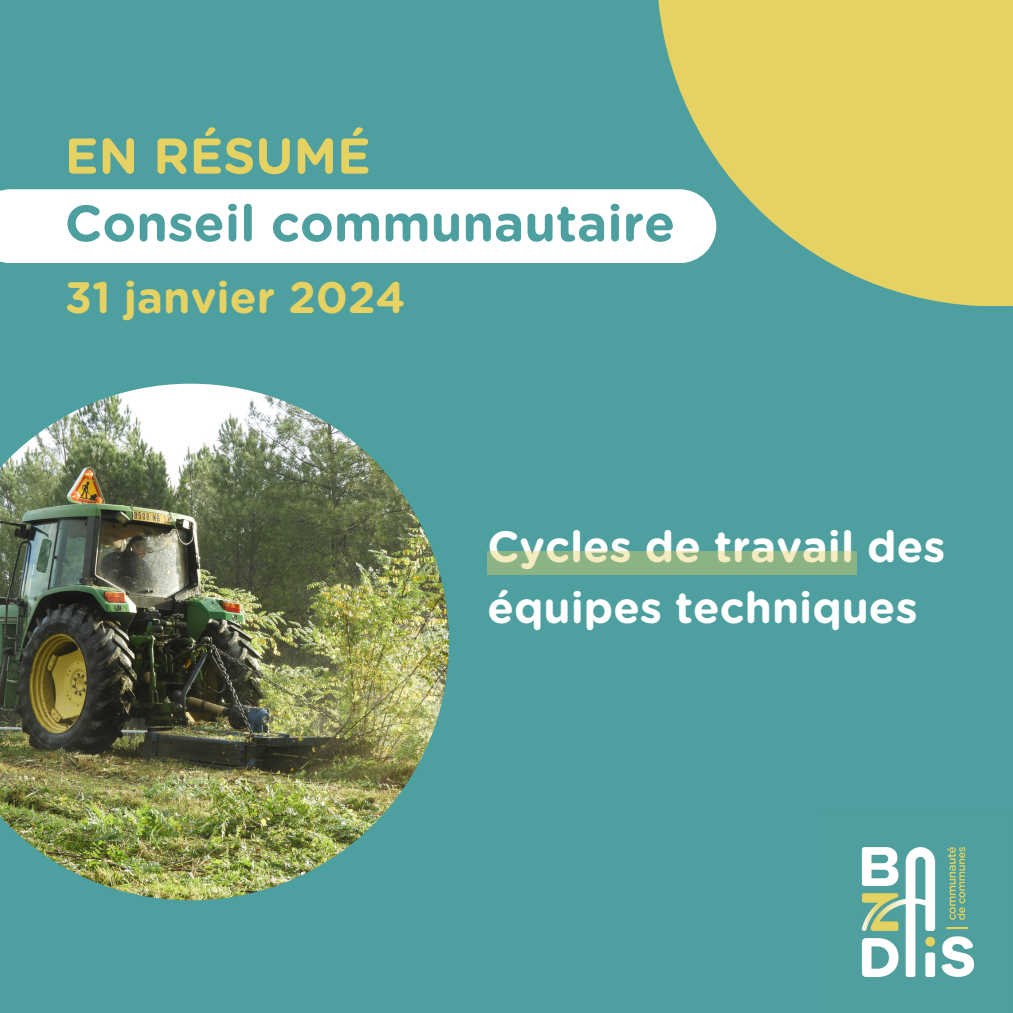
<style>
.page{position:relative;width:1013px;height:1013px;background:#fff}
.page>*{position:absolute;margin:0;border:0;box-sizing:border-box;transform-origin:0 0}
.t1{font:700 50.88px "Gotham Rounded";color:#4e9f9f}
.t2{font:700 50.25px "Gotham Rounded";color:#e5d262}
.t3{font:700 44px "Gotham Rounded";color:#e5d262}
.t4{font:700 43.62px/61px "Gotham Rounded";color:#fff}
</style>
<div class="page">
<div style="left:0;top:0;width:1012px;height:1012px;background:#4e9f9f"></div>
<svg style="left:658px;top:0;width:354px;height:306px;fill:#e5d262"></svg>
<div style="left:0;top:189px;width:716px;height:74px;background:#fff"></div>
<img style="left:0;top:384px;width:449px;height:516px">
<img style="left:861px;top:847px;width:114px;height:130px">
<div style="left:487px;top:551px;width:369px;height:23px;background:#8bb386"></div>
<p class="t2" style="left:65px;top:133px;width:307px">EN RÉSUMÉ</p>
<p class="t1" style="left:65px;top:200px;width:612px">Conseil communautaire</p>
<p class="t3" style="left:65px;top:278px;width:342px">31 janvier 2024</p>
<h1 class="t4" style="left:487px;top:519px;width:459px">Cycles de travail des équipes techniques</h1>
</div>
